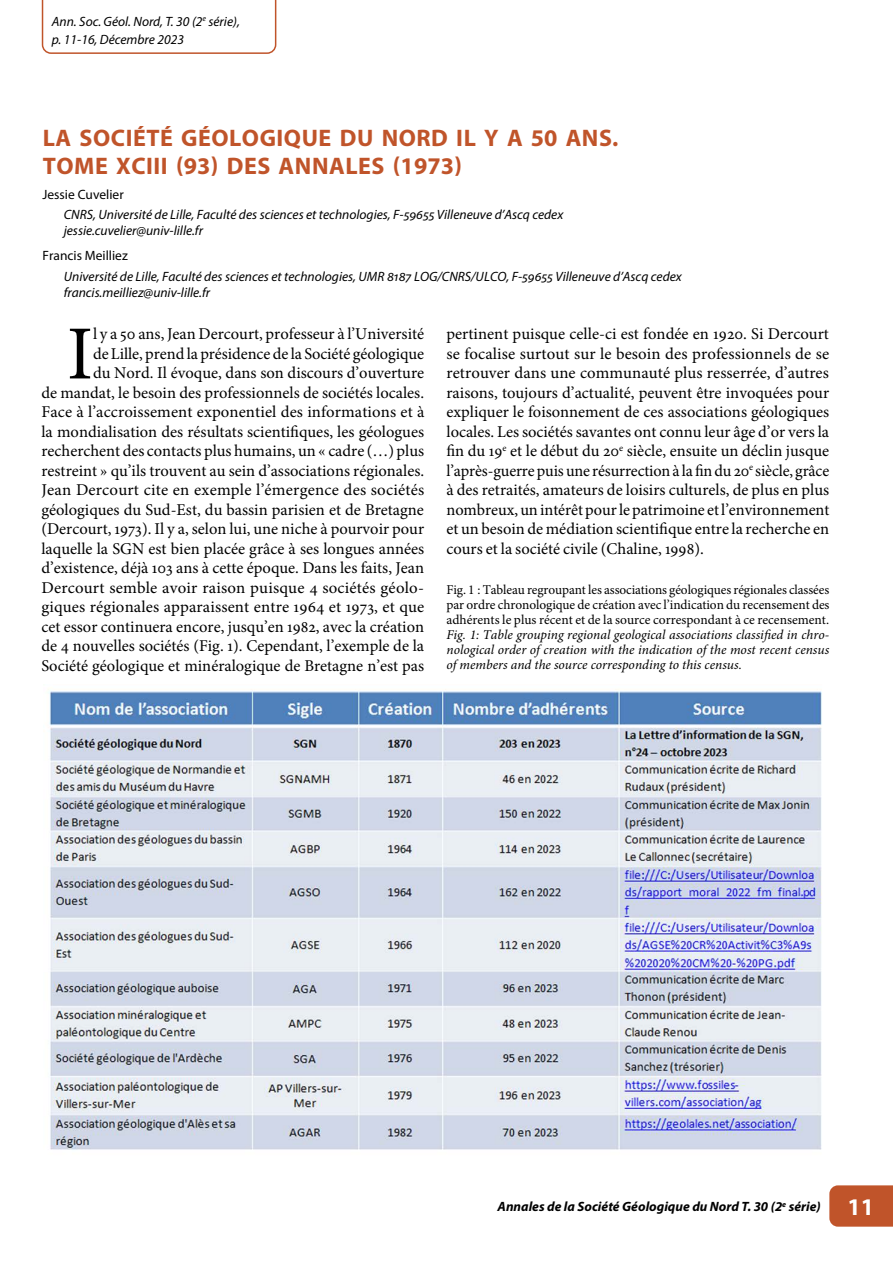
<style>
.page{position:relative;width:893px;height:1263px;background:#fff}
.page>*{position:absolute;margin:0;border:0;box-sizing:border-box;transform-origin:0 0}
.premierPara{font:76.5px "Minion Pro";color:#000}
.T_3_Article{font:700 24px/28.5px "Myriad Pro";letter-spacing:.02em;color:#c0542a}
.premierPara-2{font:16.5px/19.5px "Minion Pro";color:#000;text-align:right}
.auteur_Institution{font:italic 13.5px/18px "Myriad Pro";color:#000}
.titre_figure{font:13.5px/15px "Minion Pro";letter-spacing:-.005em;color:#000;text-align:justify}
.titre_figure-2{font:italic 13.5px/15px "Minion Pro";color:#000;text-align:justify}
.auteur_Courriel{font:italic 13.5px "Myriad Pro";color:#000}
.t1{font:italic 700 13.5px "Myriad Pro";color:#000}
.txt_auteur{font:13.5px "Myriad Pro";color:#000}
.s1{font-style:normal;font-size:24px;color:#fff}
</style>
<div class="page">
<svg style="left:829px;top:1185px;width:64px;height:42px;background:#c25a31"></svg>
<svg style="left:42px;top:0;width:234px;height:54px"></svg>
<img style="left:48px;top:689px;width:774px;height:461px">
<p class="auteur_Institution" style="left:52px;top:12px;width:190px">Ann. Soc. Géol. Nord, T. 30 (2<sup>e</sup> série), p. 11-16, Décembre 2023</p>
<p class="T_3_Article" style="left:43px;top:122px;width:577px">LA SOCIÉTÉ GÉOLOGIQUE DU NORD IL Y A 50 ANS.<br>TOME XCIII (93) DES ANNALES (1973)</p>
<p class="txt_auteur" style="left:43px;top:186px;width:83px">Jessie Cuvelier</p>
<p class="auteur_Institution" style="left:64px;top:205px;width:501px">CNRS, Université de Lille, Faculté des sciences et technologies, F-59655 Villeneuve d’Ascq cedex</p>
<p class="auteur_Courriel" style="left:64px;top:223px;width:141px">jessie.cuvelier@univ-lille.fr</p>
<p class="txt_auteur" style="left:43px;top:247px;width:87px">Francis Meilliez</p>
<p class="auteur_Institution" style="left:64px;top:267px;width:620px">Université de Lille, Faculté des sciences et technologies, UMR 8187 LOG/CNRS/ULCO, F-59655 Villeneuve d’Ascq cedex</p>
<p class="auteur_Courriel" style="left:64px;top:284px;width:148px">francis.meilliez@univ-lille.fr</p>
<p class="premierPara-2" style="left:41px;top:324px;width:384px">l y a 50 ans, Jean Dercourt, professeur à l’Université<br>de Lille, prend la présidence de la Société géologique<br>du Nord. Il évoque, dans son discours d’ouverture<br>de mandat, le besoin des professionnels de sociétés locales.<br>Face à l’accroissement exponentiel des informations et à la mondialisation des résultats scientifiques, les géologues recherchent des contacts plus humains, un « cadre (…) plus restreint » qu’ils trouvent au sein d’associations régionales.<br>Jean Dercourt cite en exemple l’émergence des sociétés géologiques du Sud-Est, du bassin parisien et de Bretagne (Dercourt, 1973). Il y a, selon lui, une niche à pourvoir pour laquelle la SGN est bien placée grâce à ses longues années d’existence, déjà 103 ans à cette époque. Dans les faits, Jean Dercourt semble avoir raison puisque 4 sociétés géolo&shy;giques régionales apparaissent entre 1964 et 1973, et que cet essor continuera encore, jusqu’en 1982, avec la création de 4 nouvelles sociétés (Fig. 1). Cependant, l’exemple de la Société géologique et minéralogique de Bretagne n’est pas</p>
<p class="premierPara-2" style="left:446px;top:324px;width:384px;text-align:justify">pertinent puisque celle-ci est fondée en 1920. Si Dercourt se focalise surtout sur le besoin des professionnels de se retrouver dans une communauté plus resserrée, d’autres raisons, toujours d’actualité, peuvent être invoquées pour expliquer le foisonnement de ces associations géologiques locales. Les sociétés savantes ont connu leur âge d’or vers la fin du 19<sup>e</sup> et le début du 20<sup>e</sup> siècle, ensuite un déclin jusque l’après-guerre puis une résurrection à la fin du 20<sup>e</sup> siècle, grâce à des retraités, amateurs de loisirs culturels, de plus en plus nombreux, un intérêt pour le patrimoine et l’environnement et un besoin de médiation scientifique entre la recherche en cours et la société civile (Chaline, 1998).</p>
<p class="premierPara" style="left:67px;top:303px;width:28px">I</p>
<p class="titre_figure" style="left:446px;top:583px;width:384px">Fig. 1 : Tableau regroupant les associations géologiques régionales classées par ordre chronologique de création avec l’indication du recensement des adhérents le plus récent et de la source correspondant à ce recensement.</p>
<p class="titre_figure-2" style="left:446px;top:628px;width:384px">Fig. 1: Table grouping regional geological associations classified in chro&shy;nological order of creation with the indication of the most recent census of members and the source corresponding to this census.</p>
<p class="t1" style="left:498px;top:1198px;width:378px">Annales de la Société Géologique du Nord T. 30 (2<sup>e</sup> série) <span class="s1">11</span></p>
</div>
